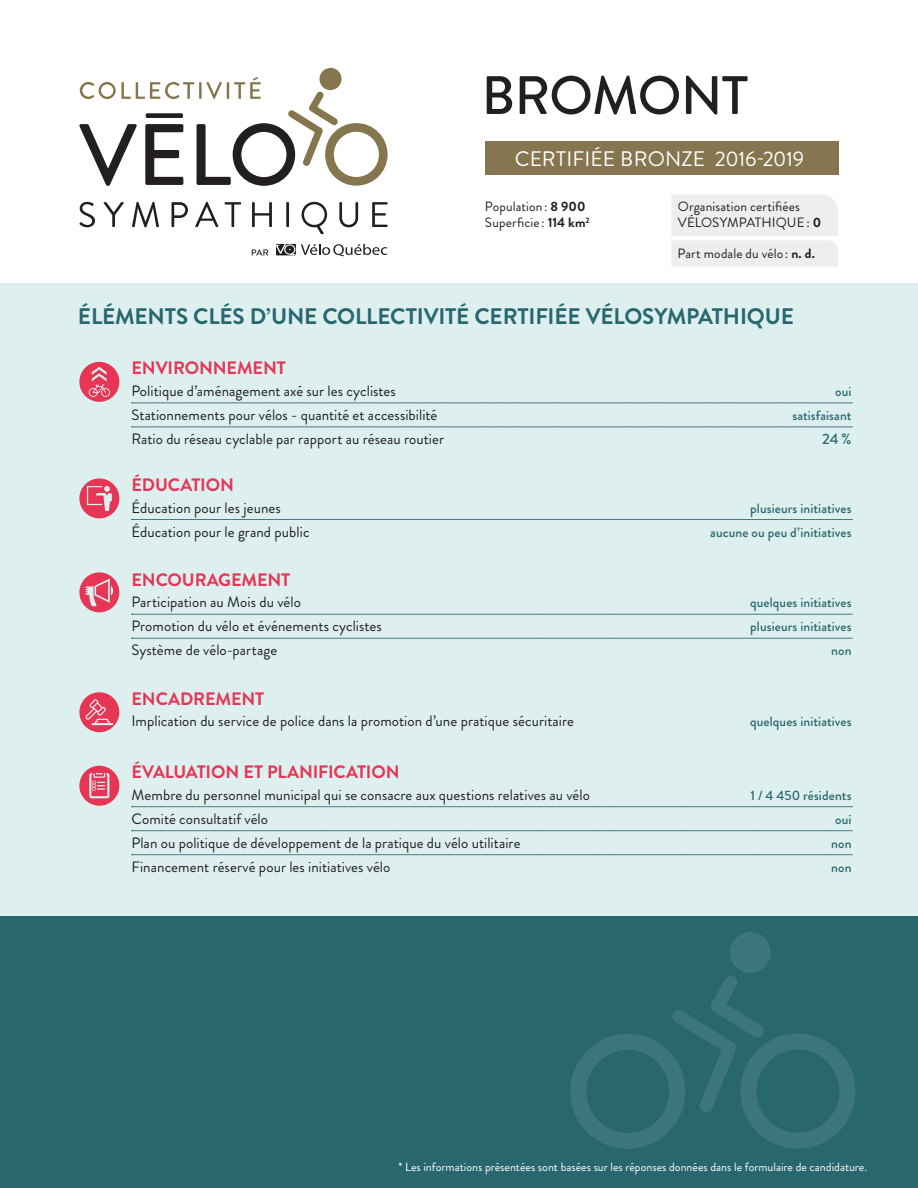
<style>
.page{position:relative;width:918px;height:1188px;background:#fff}
.page>*{position:absolute;margin:0;border:0;box-sizing:border-box;transform-origin:0 0}
.t1{font:500 54px "Brandon Grotesque";letter-spacing:-.02em;color:#231f20}
.t2{font:700 22.5px "Brandon Grotesque";letter-spacing:-.01em;color:#29676f}
.t3{font:21px "Brandon Grotesque";color:#fff}
.t4{font:700 18px "Brandon Grotesque";letter-spacing:-.005em;color:#e63555}
.t5{font:15px "Brandon Grotesque";letter-spacing:.005em;color:#231f20}
.t6{font:500 15px "Brandon Grotesque";color:#29676f}
.t7{font:500 13.5px "Brandon Grotesque";letter-spacing:.005em;color:#29676f}
.t8{font:13.5px/16.2px "Brandon Grotesque";letter-spacing:.01em;color:#231f20}
.t9{font:12px "Brandon Grotesque";color:#fff}
.s1{font-weight:700}
</style>
<div class="page">
<div style="left:671px;top:195px;width:167px;height:72px;background:#eeeeef"></div>
<svg style="left:79px;top:202px;width:16px;height:25px"></svg>
<svg style="left:103px;top:202px;width:21px;height:25px"></svg>
<svg style="left:132px;top:202px;width:27px;height:25px"></svg>
<svg style="left:172px;top:202px;width:16px;height:25px"></svg>
<svg style="left:195px;top:202px;width:24px;height:25px"></svg>
<svg style="left:225px;top:202px;width:16px;height:25px"></svg>
<svg style="left:252px;top:202px;width:20px;height:25px"></svg>
<hr style="left:286px;top:202px;width:3px;height:25px;background:#231f20">
<svg style="left:302px;top:202px;width:25px;height:32px"></svg>
<svg style="left:339px;top:202px;width:19px;height:25px"></svg>
<svg style="left:372px;top:202px;width:16px;height:25px"></svg>
<svg style="left:79px;top:68px;width:309px;height:118px"></svg>
<div style="left:146px;top:113px;width:37px;height:5px;background:#231f20;border-radius:2px"></div>
<svg style="left:277px;top:243px;width:110px;height:13px"></svg>
<div style="left:275px;top:243px;width:22px;height:13px;border:1px solid #fff"></div>
<svg style="left:252px;top:249px;width:16px;height:7px"></svg>
<div style="left:485px;top:141px;width:354px;height:34px;background:#85764f"></div>
<div style="left:0;top:916px;width:918px;height:272px;background:#29676f"></div>
<svg style="left:570px;top:932px;width:285px;height:217px"></svg>
<div style="left:0;top:283px;width:918px;height:633px;background:#ddf0ef"></div>
<div style="left:79px;top:362px;width:40px;height:40px;background:#e63555;border-radius:50%"></div>
<svg style="left:89px;top:367px;width:21px;height:30px"></svg>
<svg style="left:132px;top:403px;width:720px;height:1px"></svg>
<svg style="left:132px;top:427px;width:720px;height:1px"></svg>
<div style="left:79px;top:766px;width:40px;height:40px;background:#e63555;border-radius:50%"></div>
<svg style="left:89px;top:773px;width:20px;height:25px"></svg>
<svg style="left:132px;top:807px;width:720px;height:1px"></svg>
<svg style="left:132px;top:831px;width:720px;height:1px"></svg>
<svg style="left:132px;top:855px;width:720px;height:1px"></svg>
<div style="left:79px;top:478px;width:40px;height:40px;background:#e63555;border-radius:50%"></div>
<svg style="left:87px;top:486px;width:25px;height:25px"></svg>
<svg style="left:132px;top:519px;width:720px;height:1px"></svg>
<div style="left:79px;top:692px;width:40px;height:40px;background:#e63555;border-radius:50%"></div>
<svg style="left:85px;top:699px;width:28px;height:26px"></svg>
<div style="left:79px;top:572px;width:40px;height:40px;background:#e63555;border-radius:50%"></div>
<svg style="left:86px;top:579px;width:27px;height:27px"></svg>
<svg style="left:132px;top:614px;width:720px;height:1px"></svg>
<svg style="left:132px;top:638px;width:720px;height:1px"></svg>
<h1 class="t1" style="left:481px;top:58px;width:268px">BROMONT</h1>
<h3 class="t3" style="left:515px;top:144px;width:291px">CERTIFIÉE BRONZE 2016-2019</h3>
<p class="t8" style="left:485px;top:199px;width:106px">Population : <span class="s1">8 900<br></span>Superficie : <span class="s1">114 km</span><sup>2</sup></p>
<p class="t8" style="left:678px;top:199px;width:145px">Organisation certifiées<br>VÉLOSYMPATHIQUE: <span class="s1">0</span></p>
<p class="t8" style="left:677px;top:245px;width:139px">Part modale du vélo : <span class="s1">n. d.</span></p>
<h2 class="t2" style="left:78px;top:300px;width:718px">ÉLÉMENTS CLÉS D’UNE COLLECTIVITÉ CERTIFIÉE VÉLOSYMPATHIQUE</h2>
<p class="t4" style="left:131px;top:356px;width:156px">ENVIRONNEMENT</p>
<p class="t5" style="left:131px;top:380px;width:266px">Politique d’aménagement axé sur les cyclistes</p>
<p class="t7" style="left:835px;top:382px;width:18px">oui</p>
<p class="t5" style="left:131px;top:404px;width:308px">Stationnements pour vélos - quantité et accessibilité</p>
<p class="t7" style="left:792px;top:406px;width:61px">satisfaisant</p>
<p class="t5" style="left:131px;top:428px;width:314px">Ratio du réseau cyclable par rapport au réseau routier</p>
<p class="t6" style="left:822px;top:428px;width:31px">24%</p>
<p class="t4" style="left:131px;top:472px;width:104px">ÉDUCATION</p>
<p class="t5" style="left:131px;top:497px;width:151px">Éducation pour les jeunes</p>
<p class="t7" style="left:750px;top:499px;width:103px">plusieurs initiatives</p>
<p class="t5" style="left:131px;top:521px;width:180px">Éducation pour le grand public</p>
<p class="t7" style="left:710px;top:523px;width:143px">aucune ou peu d’initiatives</p>
<p class="t4" style="left:131px;top:567px;width:160px">ENCOURAGEMENT</p>
<p class="t5" style="left:131px;top:592px;width:171px">Participation au Mois du vélo</p>
<p class="t7" style="left:750px;top:593px;width:103px">quelques initiatives</p>
<p class="t5" style="left:131px;top:616px;width:252px">Promotion du vélo et événements cyclistes</p>
<p class="t7" style="left:750px;top:617px;width:103px">plusieurs initiatives</p>
<p class="t5" style="left:131px;top:640px;width:147px">Système de vélo-partage</p>
<p class="t7" style="left:831px;top:641px;width:22px">non</p>
<p class="t4" style="left:131px;top:686px;width:134px">ENCADREMENT</p>
<p class="t5" style="left:131px;top:711px;width:444px">Implication du service de police dans la promotion d’une pratique sécuritaire</p>
<p class="t7" style="left:750px;top:712px;width:103px">quelques initiatives</p>
<p class="t4" style="left:131px;top:760px;width:270px">ÉVALUATION ET PLANIFICATION</p>
<p class="t5" style="left:131px;top:784px;width:460px">Membre du personnel municipal qui se consacre aux questions relatives au vélo</p>
<p class="t7" style="left:750px;top:786px;width:103px">1 / 4 450 résidents</p>
<p class="t5" style="left:131px;top:808px;width:138px">Comité consultatif vélo</p>
<p class="t7" style="left:835px;top:810px;width:18px">oui</p>
<p class="t5" style="left:131px;top:832px;width:391px">Plan ou politique de développement de la pratique du vélo utilitaire</p>
<p class="t7" style="left:831px;top:834px;width:22px">non</p>
<p class="t5" style="left:131px;top:856px;width:261px">Financement réservé pour les initiatives vélo</p>
<p class="t7" style="left:831px;top:858px;width:22px">non</p>
<p class="t9" style="left:399px;top:1158px;width:470px">* Les informations présentées sont basées sur les réponses données dans le formulaire de candidature.</p>
</div>
